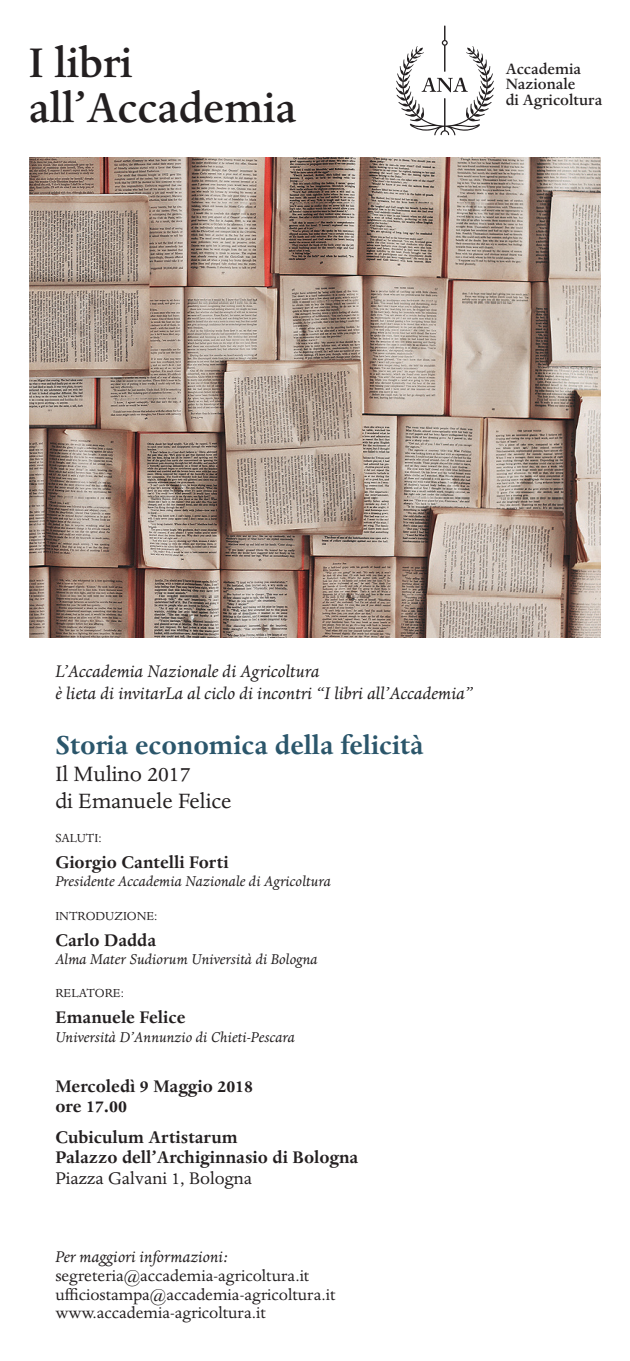
<style>
.page{position:relative;width:630px;height:1361px;background:#fff}
.page>*{position:absolute;margin:0;border:0;box-sizing:border-box;transform-origin:0 0}
.t1{font:500 48px "Dante";color:#231f20}
.t2{font:700 30px "Dante";color:#2b566b}
.t3{font:24px "Dante";color:#231f20}
.t4{font:700 19.5px "Dante";color:#231f20}
.t5{font:italic 19.5px "Dante";color:#231f20}
.t6{font:19.5px "Dante";color:#231f20}
.t7{font:18px "Dante";color:#231f20}
.t8{font:italic 18px "Dante";color:#231f20}
.t9{font:500 17.25px "Dante";color:#231f20}
.t10{font:italic 16.5px "Dante";color:#231f20}
.t11{font:13.5px "Dante";color:#231f20}
</style>
<div class="page">
<svg style="left:396px;top:26px;width:98px;height:109px"></svg>
<img style="left:30px;top:157px;width:570px;height:481px">
<p class="t1" style="left:29px;top:36px;width:105px">I libri</p>
<p class="t1" style="left:29px;top:81px;width:269px">all’Accademia</p>
<p class="t9" style="left:505px;top:59px;width:77px">Accademia</p>
<p class="t9" style="left:505px;top:75px;width:71px">Nazionale</p>
<p class="t9" style="left:505px;top:90px;width:98px">di Agricoltura</p>
<p class="t5" style="left:55px;top:661px;width:266px">L’Accademia Nazionale di Agricoltura</p>
<p class="t5" style="left:55px;top:682px;width:419px">è lieta di invitarLa al ciclo di incontri “I libri all’Accademia”</p>
<p class="t2" style="left:55px;top:729px;width:369px">Storia economica della felicità</p>
<p class="t3" style="left:55px;top:761px;width:137px">Il Mulino 2017</p>
<p class="t3" style="left:55px;top:788px;width:178px">di Emanuele Felice</p>
<p class="t11" style="left:55px;top:830px;width:48px">SALUTI:</p>
<p class="t4" style="left:55px;top:851px;width:175px">Giorgio Cantelli Forti</p>
<p class="t10" style="left:55px;top:872px;width:277px">Presidente Accademia Nazionale di Agricoltura</p>
<p class="t11" style="left:55px;top:908px;width:104px">INTRODUZIONE:</p>
<p class="t4" style="left:55px;top:929px;width:102px">Carlo Dadda</p>
<p class="t10" style="left:55px;top:950px;width:264px">Alma Mater Sudiorum Università di Bologna</p>
<p class="t11" style="left:55px;top:986px;width:70px">RELATORE:</p>
<p class="t4" style="left:55px;top:1007px;width:131px">Emanuele Felice</p>
<p class="t10" style="left:55px;top:1028px;width:241px">Università D’Annunzio di Chieti-Pescara</p>
<p class="t4" style="left:55px;top:1075px;width:199px">Mercoledì 9 Maggio 2018</p>
<p class="t4" style="left:55px;top:1096px;width:73px">ore 17.00</p>
<p class="t4" style="left:55px;top:1127px;width:184px">Cubiculum Artistarum</p>
<p class="t4" style="left:55px;top:1147px;width:304px">Palazzo dell’Archiginnasio di Bologna</p>
<p class="t6" style="left:55px;top:1167px;width:198px">Piazza Galvani 1, Bologna</p>
<p class="t8" style="left:55px;top:1246px;width:174px">Per maggiori informazioni:</p>
<p class="t7" style="left:55px;top:1265px;width:255px">segreteria@accademia-agricoltura.it</p>
<p class="t7" style="left:55px;top:1284px;width:282px">ufficiostampa@accademia-agricoltura.it</p>
<p class="t7" style="left:55px;top:1303px;width:212px">www.accademia-agricoltura.it</p>
</div>
